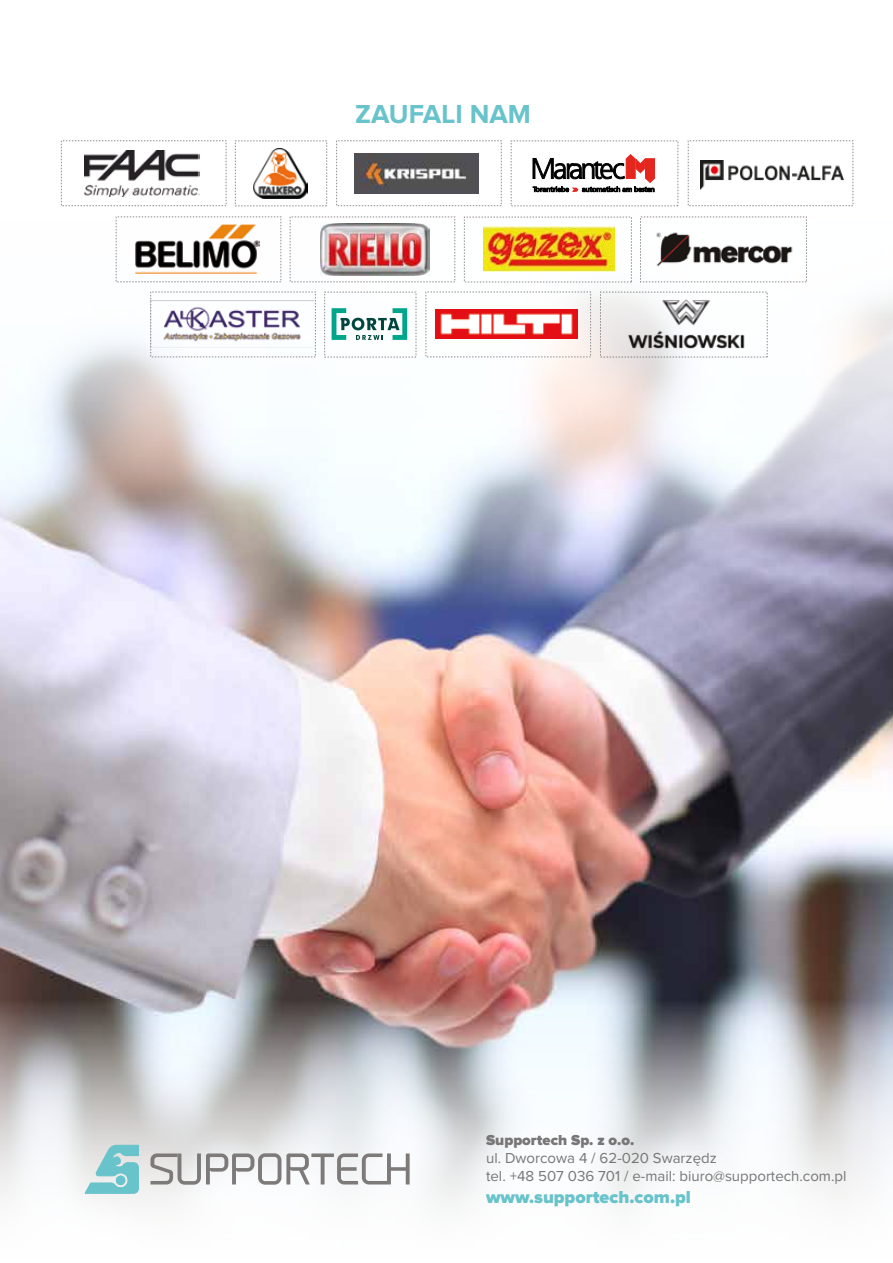
<style>
.page{position:relative;width:893px;height:1263px;background:#fff}
.page>*{position:absolute;margin:0;border:0;box-sizing:border-box;transform-origin:0 0}
.t1{font:700 27px "Proxima Nova";color:#68c3cb}
.t2{font:900 18px "Proxima Nova";color:#68c3cb}
.t3{font:15px/18px "Proxima Nova";color:#787676}
.t4{font:900 15px "Proxima Nova";color:#787676}
</style>
<div class="page">
<img style="left:1px;top:560px;width:891px;height:440px">
<svg style="left:0;top:1000px;width:892px;height:206px"></svg>
<svg style="left:0;top:140px;width:892px;height:420px"></svg>
<img style="left:152px;top:300px;width:161px;height:47px">
<img style="left:606px;top:277px;width:159px;height:93px">
<img style="left:253px;top:148px;width:54px;height:50px">
<img style="left:354px;top:154px;width:124px;height:39px">
<img style="left:700px;top:160px;width:143px;height:29px">
<img style="left:483px;top:226px;width:131px;height:46px">
<img style="left:435px;top:310px;width:143px;height:29px">
<img style="left:134px;top:225px;width:125px;height:48px">
<img style="left:648px;top:225px;width:151px;height:49px">
<div style="left:336px;top:140px;width:165px;height:66px;border:1px dashed #8f8e92"></div>
<div style="left:687px;top:140px;width:166px;height:66px;border:1px dashed #8f8e92"></div>
<div style="left:116px;top:216px;width:165px;height:66px;border:1px dashed #8f8e92"></div>
<div style="left:464px;top:217px;width:167px;height:65px;border:1px dashed #8f8e92"></div>
<div style="left:425px;top:292px;width:166px;height:65px;border:1px dashed #8f8e92"></div>
<img style="left:84px;top:151px;width:116px;height:45px">
<img style="left:320px;top:224px;width:109px;height:51px">
<svg style="left:533px;top:155px;width:121px;height:37px"></svg>
<svg style="left:331px;top:308px;width:76px;height:32px"></svg>
<svg style="left:84px;top:1145px;width:55px;height:49px;background:#9ad1d5"></svg>
<svg style="left:150px;top:1153px;width:259px;height:32px"></svg>
<h1 class="t1" style="left:355px;top:102px;width:177px">ZAUFALI NAM</h1>
<p class="t4" style="left:486px;top:1133px;width:150px">Supportech Sp. z o.o.</p>
<p class="t3" style="left:486px;top:1150px;width:362px">ul. Dworcowa 4 / 62-020 Swarzędz<br>tel. +48 507 036 701 / e-mail: biuro@supportech.com.pl</p>
<p class="t2" style="left:486px;top:1189px;width:206px">www.supportech.com.pl</p>
</div>
